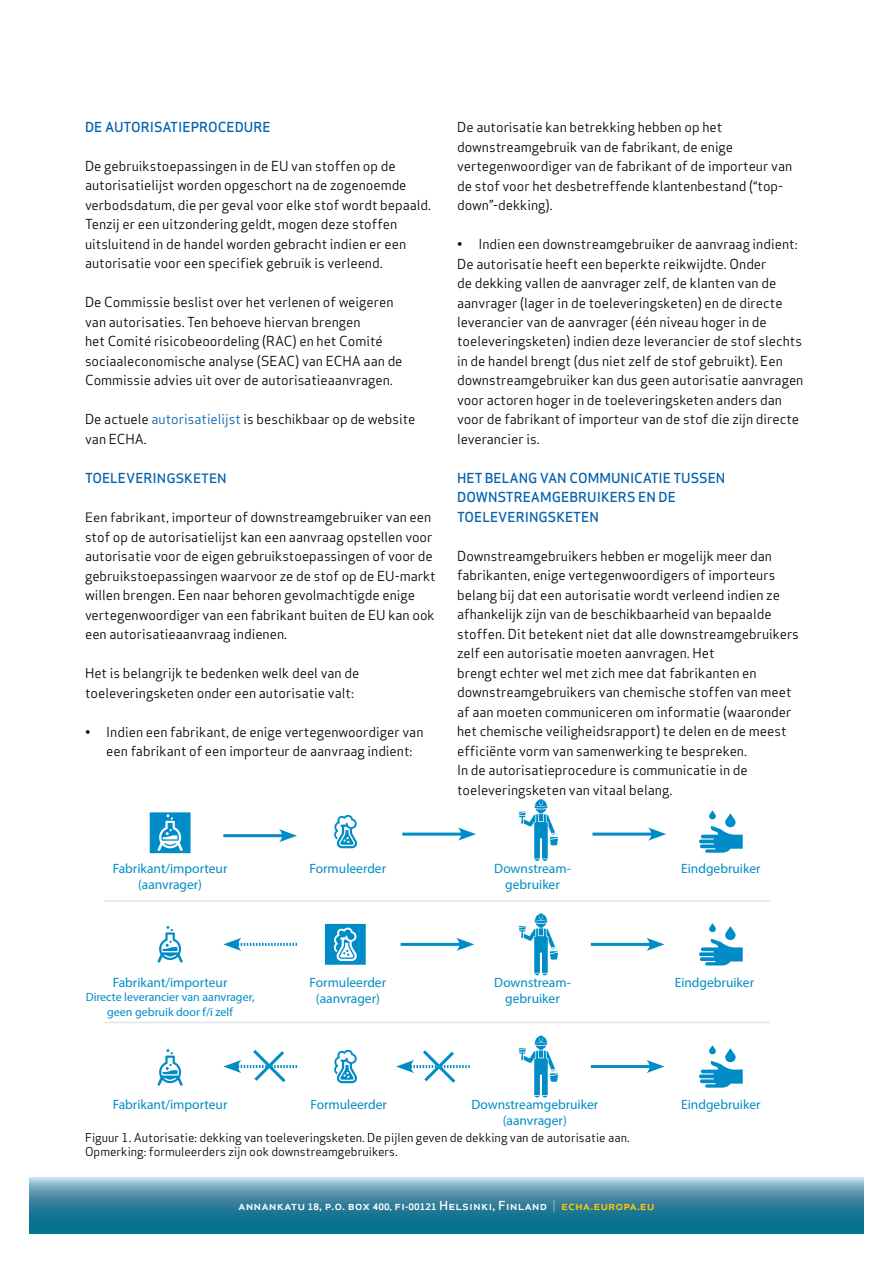
<style>
.page{position:relative;width:893px;height:1263px;background:#fff}
.page>*{position:absolute;margin:0;border:0;box-sizing:border-box;transform-origin:0 0}
.t1{font:13.5px/19.5px "Apex Sans";color:#000}
.t2{font:13.5px/16.2px "Myriad Pro";color:#008dc7;text-align:center}
.t3{font:500 13.5px/19.5px "Apex Sans";color:#0061af}
.t4{font:500 12.15px "Apex Sans";color:#fff;scale:1.08 1}
.t5{font:12px/14.4px "Apex Sans";color:#000}
.t6{font:12px/14.4px "Myriad Pro";color:#008dc7;text-align:center}
.s1{color:#0061af}
.s2{font-size:12.75px}
.s3{font-weight:700;font-size:8.7px}
.s4{font-weight:700;font-size:8.25px}
.s5{font-weight:300}
.s6{color:#ffcb05}
</style>
<div class="page">
<svg style="left:30px;top:1178px;width:833px;height:55px;background:#3e8aa5"></svg>
<div style="left:150px;top:812px;width:41px;height:41px;background:#008dc7"></div>
<svg style="left:157px;top:814px;width:26px;height:37px"></svg>
<svg style="left:334px;top:1050px;width:23px;height:33px"></svg>
<svg style="left:157px;top:926px;width:26px;height:37px"></svg>
<svg style="left:518px;top:913px;width:40px;height:62px"></svg>
<div style="left:325px;top:924px;width:41px;height:41px;background:#008dc7"></div>
<svg style="left:333px;top:927px;width:24px;height:34px"></svg>
<svg style="left:223px;top:938px;width:74px;height:13px"></svg>
<svg style="left:396px;top:1050px;width:74px;height:33px"></svg>
<hr style="left:104px;top:1022px;width:666px;height:1px;background:#e4e5e6">
<hr style="left:104px;top:900px;width:666px;height:2px;background:#e4e5e6">
<svg style="left:223px;top:1049px;width:74px;height:34px"></svg>
<hr style="left:591px;top:1065px;width:62px;height:3px;background:#008dc7">
<svg style="left:646px;top:1060px;width:18px;height:13px"></svg>
<hr style="left:591px;top:943px;width:62px;height:3px;background:#008dc7">
<svg style="left:646px;top:938px;width:18px;height:13px"></svg>
<hr style="left:401px;top:943px;width:62px;height:3px;background:#008dc7">
<svg style="left:456px;top:938px;width:18px;height:13px"></svg>
<hr style="left:592px;top:833px;width:63px;height:3px;background:#008dc7">
<svg style="left:648px;top:827px;width:18px;height:14px"></svg>
<hr style="left:402px;top:833px;width:63px;height:3px;background:#008dc7">
<svg style="left:458px;top:827px;width:18px;height:14px"></svg>
<hr style="left:223px;top:834px;width:63px;height:3px;background:#008dc7">
<svg style="left:279px;top:829px;width:18px;height:13px"></svg>
<svg style="left:699px;top:1045px;width:44px;height:43px"></svg>
<svg style="left:518px;top:1036px;width:40px;height:61px"></svg>
<svg style="left:699px;top:923px;width:44px;height:42px"></svg>
<svg style="left:699px;top:810px;width:44px;height:43px"></svg>
<svg style="left:518px;top:799px;width:40px;height:62px"></svg>
<svg style="left:334px;top:815px;width:23px;height:33px"></svg>
<svg style="left:157px;top:1049px;width:26px;height:37px"></svg>
<p class="t3" style="left:85px;top:115px;width:187px">DE AUTORISATIEPROCEDURE</p>
<p class="t1" style="left:85px;top:155px;width:348px">De gebruikstoepassingen in de EU van stoffen op de autorisatielijst worden opgeschort na de zogenoemde verbodsdatum, die per geval voor elke stof wordt bepaald.<br>Tenzij er een uitzondering geldt, mogen deze stoffen uitsluitend in de handel worden gebracht indien er een autorisatie voor een specifiek gebruik is verleend.</p>
<p class="t1" style="left:85px;top:291px;width:319px">De Commissie beslist over het verlenen of weigeren van autorisaties. Ten behoeve hiervan brengen<br>het Comité risicobeoordeling (RAC) en het Comité sociaaleconomische analyse (SEAC) van ECHA aan de Commissie advies uit over de autorisatieaanvragen.</p>
<p class="t1" style="left:85px;top:408px;width:332px">De actuele <span class="s1">autorisatielijst</span> is beschikbaar op de website van ECHA.</p>
<p class="t3" style="left:85px;top:466px;width:143px">TOELEVERI<span class="s2">NGSKETEN</span></p>
<p class="t1" style="left:85px;top:506px;width:352px"><span class="s2">Een fabrikant, imp</span>orteur of downstreamgebruiker van een stof op de autorisatielijst kan een aanvraag opstellen voor autorisatie voor de eigen gebruikstoepassingen of voor de gebruikstoepassingen waarvoor ze de stof op de EU-markt willen brengen. Een naar behoren gevolmachtigde enige vertegenwoordiger van een fabrikant buiten de EU kan ook een autorisatieaanvraag indienen.</p>
<p class="t1" style="left:85px;top:662px;width:276px">Het is belangrijk te bedenken welk deel van de toeleveringsketen onder een autorisatie valt:</p>
<p class="t1" style="left:106px;top:720px;width:319px;text-indent:-21px">• Indien een fabrikant, de enige vertegenwoordiger van een fabrikant of een importeur de aanvraag indient:</p>
<p class="t1" style="left:457px;top:116px;width:337px">De autorisatie kan betrekking hebben op het downstreamgebruik van de fabrikant, de enige vertegenwoordiger van de fabrikant of de importeur van de stof voor het desbetreffende klantenbestand (“top&shy;down”-dekking).</p>
<p class="t1" style="left:457px;top:233px;width:348px">• Indien een downstreamgebruiker de aanvraag indient:<br>De autorisatie heeft een beperkte reikwijdte. Onder<br>de dekking vallen de aanvrager zelf, de klanten van de aanvrager (lager in de toeleveringsketen) en de directe leverancier van de aanvrager (één niveau hoger in de toeleveringsketen) indien deze leverancier de stof slechts in de handel brengt (dus niet zelf de stof gebruikt). Een downstreamgebruiker kan dus geen autorisatie aanvragen voor actoren hoger in de toeleveringsketen anders dan voor de fabrikant of importeur van de stof die zijn directe leverancier is.</p>
<p class="t3" style="left:457px;top:467px;width:270px">HET BELANG VAN COMMUNICATIE TUSSEN<br>DOWNSTREAMGEBRUIKERS EN DE<br>TOELEVERINGSKETEN</p>
<p class="t1" style="left:457px;top:545px;width:343px">Downstreamgebruikers hebben er mogelijk meer dan fabrikanten, enige vertegenwoordigers of importeurs belang bij dat een autorisatie wordt verleend indien ze afhankelijk zijn van de beschikbaarheid van bepaalde stoffen. Dit betekent niet dat alle downstreamgebruikers zelf een autorisatie moeten aanvragen. Het<br>brengt echter wel met zich mee dat fabrikanten en downstreamgebruikers van chemische stoffen van meet af aan moeten communiceren om informatie (waaronder het chemische veiligheidsrapport) te delen en de meest efficiënte vorm van samenwerking te bespreken.<br>In de autorisatieprocedure is communicatie in de toeleveringsketen van vitaal belang.</p>
<p class="t2" style="left:113px;top:860px;width:116px">Fabrikant/importeur (aanvrager)</p>
<p class="t2" style="left:310px;top:860px;width:78px">Formuleerder</p>
<p class="t2" style="left:494px;top:860px;width:78px">Downstream&shy;gebruiker</p>
<p class="t2" style="left:681px;top:860px;width:81px">Eindgebruiker</p>
<p class="t2" style="left:113px;top:974px;width:116px">Fabrikant/importeur</p>
<p class="t6" style="left:86px;top:990px;width:170px">Directe leverancier van aanvrager, geen gebruik door f/i zelf</p>
<p class="t2" style="left:310px;top:974px;width:78px">Formuleerder (aanvrager)</p>
<p class="t2" style="left:494px;top:974px;width:78px">Downstream&shy;gebruiker</p>
<p class="t2" style="left:675px;top:974px;width:81px">Eindgebruiker</p>
<p class="t2" style="left:113px;top:1096px;width:116px">Fabrikant/importeur</p>
<p class="t2" style="left:311px;top:1096px;width:78px">Formuleerder</p>
<p class="t2" style="left:471px;top:1096px;width:128px">Downstreamgebruiker (aanvrager)</p>
<p class="t2" style="left:681px;top:1096px;width:81px">Eindgebruiker</p>
<p class="t5" style="left:85px;top:1129px;width:546px">Figuur 1. Autorisatie: dekking van toeleveringsketen. De pijlen geven de dekking van de autorisatie aan.<br>Opmerking: formuleerders zijn ook downstreamgebruikers.</p>
<p class="t4" style="left:238px;top:1195px;width:387px">annankatu <span class="s3">18</span>, p.o. box <span class="s3">400,</span> fi<span class="s4">-</span><span class="s3">00121</span> Helsinki, Finland <span class="s5">|</span> <span class="s6">echa.europa.eu</span></p>
</div>
